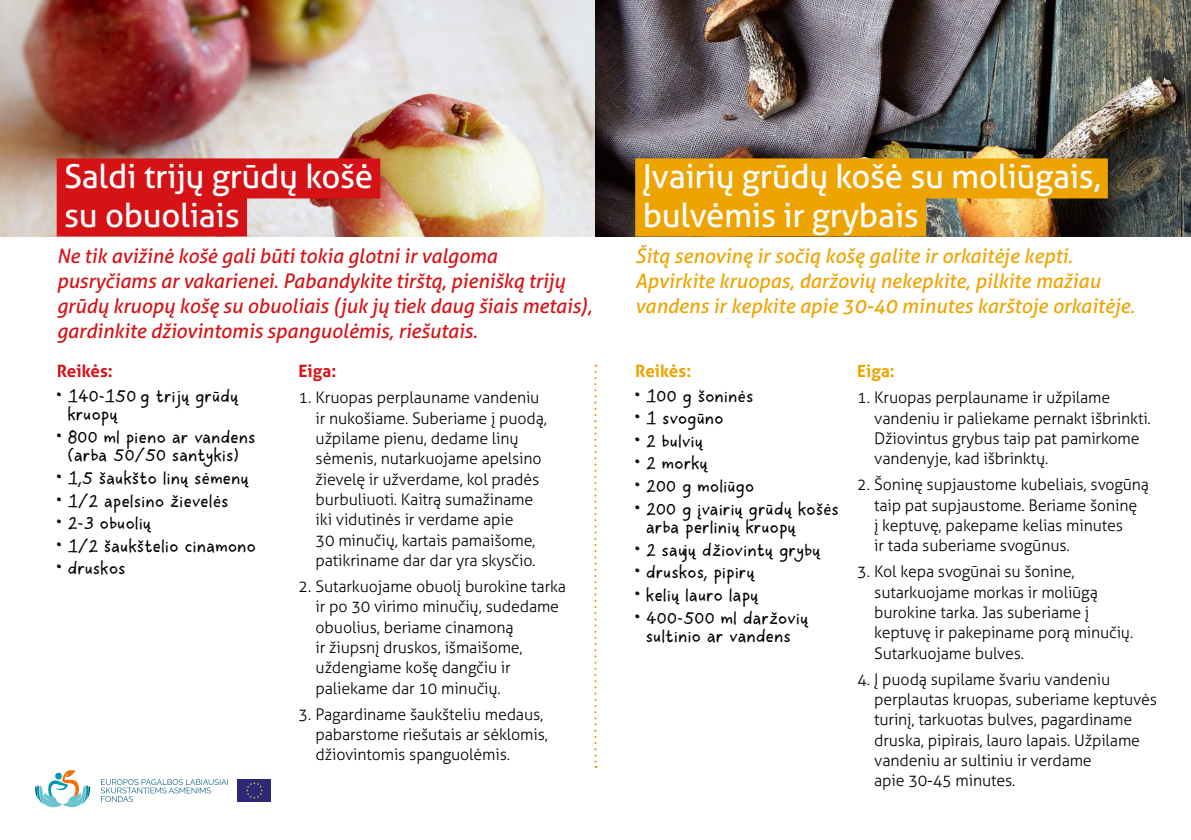
<style>
.page{position:relative;width:1191px;height:840px;background:#fff}
.page>*{position:absolute;margin:0;border:0;box-sizing:border-box;transform-origin:0 0}
.pavadinimas_2{font:33px/38px "Aller";letter-spacing:-.01em;color:#fff}
.pavadinimas_3{font:33px/38px "Aller";letter-spacing:-.01em;color:#fff}
.apie_patiekala{font:italic 20px/25px "Aller";letter-spacing:-.005em;color:#d51317}
.apie_patiekala-2{font:italic 20px/25px "Aller";color:#eea400}
.reikes{font:19.6px/18.6px "Pichon Body";letter-spacing:.02em;color:#000}
.reikes_pavadinimas{font:700 17px "Aller";color:#eea400}
.reikes_pavadinimas-2{font:700 17px "Aller";color:#d51317}
.eiga{font:300 16px/20.4px "Aller";letter-spacing:-.01em;color:#000}
</style>
<div class="page">
<img style="left:0;top:0;width:1191px;height:236px">
<div style="left:635px;top:158px;width:472px;height:40px;background:#eea400"></div>
<div style="left:635px;top:196px;width:291px;height:40px;background:#eea400"></div>
<div style="left:57px;top:158px;width:323px;height:40px;background:#d51317"></div>
<div style="left:57px;top:196px;width:190px;height:40px;background:#d51317"></div>
<svg style="left:35px;top:770px;width:55px;height:37px"></svg>
<svg style="left:101px;top:779px;width:127px;height:22px"></svg>
<svg style="left:237px;top:779px;width:1px;height:22px"></svg>
<div style="left:238px;top:778px;width:33px;height:23px;background:#2d2978"></div>
<svg style="left:246px;top:782px;width:17px;height:16px"></svg>
<svg style="left:594px;top:364px;width:2px;height:403px"></svg>
<p class="pavadinimas_3" style="left:64px;top:157px;width:310px">Saldi trijų grūdų košė su obuoliais</p>
<p class="apie_patiekala" style="left:57px;top:243px;width:537px">Ne tik avižinė košė gali būti tokia glotni ir valgoma pusryčiams ar vakarienei. Pabandykite tirštą, pienišką trijų grūdų kruopų košę su obuoliais (juk jų tiek daug šiais metais), gardinkite džiovintomis spanguolėmis, riešutais.</p>
<p class="reikes_pavadinimas-2" style="left:57px;top:360px;width:58px">Reikės:</p>
<p class="reikes" style="left:68px;top:386px;width:172px;text-indent:-11px">• 140-150 g trijų grūdų kruopų</p>
<p class="reikes" style="left:57px;top:428px;width:201px;text-align:center">• 800 ml pieno ar vandens (arba 50/50 santykis)</p>
<p class="reikes" style="left:57px;top:469px;width:194px">• 1,5 šaukšto linų sėmenų</p>
<p class="reikes" style="left:57px;top:491px;width:174px">• 1/2 apelsino žievelės</p>
<p class="reikes" style="left:57px;top:514px;width:96px">• 2-3 obuolių</p>
<p class="reikes" style="left:57px;top:537px;width:201px">• 1/2 šaukštelio cinamono</p>
<p class="reikes" style="left:57px;top:559px;width:71px">• druskos</p>
<p class="reikes_pavadinimas-2" style="left:298px;top:360px;width:39px">Eiga:</p>
<p class="eiga" style="left:315px;top:387px;width:233px;text-indent:-17px">1. Kruopas perplauname vandeniu ir nukošiame. Suberiame į puodą, užpilame pienu, dedame linų sėmenis, nutarkuojame apelsino žievelę ir užverdame, kol pradės burbuliuoti. Kaitrą sumažiname iki vidutinės ir verdame apie<br>30 minučių, kartais pamaišome, patikriname dar dar yra skysčio.</p>
<p class="eiga" style="left:315px;top:575px;width:252px;text-indent:-17px">2. Sutarkuojame obuolį burokine tarka ir po 30 virimo minučių, sudedame obuolius, beriame cinamoną<br>ir žiupsnį druskos, išmaišome, uždengiame košę dangčiu ir paliekame dar 10 minučių.</p>
<p class="eiga" style="left:315px;top:703px;width:234px;text-indent:-17px">3. Pagardiname šaukšteliu medaus, pabarstome riešutais ar sėklomis, džiovintomis spanguolėmis.</p>
<p class="pavadinimas_2" style="left:642px;top:157px;width:459px">Įvairių grūdų košė su moliūgais, bulvėmis ir grybais</p>
<p class="apie_patiekala-2" style="left:635px;top:243px;width:501px">Šitą senovinę ir sočią košę galite ir orkaitėje kepti.<br>Apvirkite kruopas, daržovių nekepkite, pilkite mažiau vandens ir kepkite apie 30-40 minutes karštoje orkaitėje.</p>
<p class="reikes_pavadinimas" style="left:635px;top:360px;width:58px">Reikės:</p>
<p class="reikes" style="left:635px;top:386px;width:120px">• 100 g šoninės</p>
<p class="reikes" style="left:635px;top:409px;width:90px">• 1 svogūno</p>
<p class="reikes" style="left:635px;top:432px;width:70px">• 2 bulvių</p>
<p class="reikes" style="left:635px;top:454px;width:74px">• 2 morkų</p>
<p class="reikes" style="left:635px;top:477px;width:121px">• 200 g moliūgo</p>
<p class="reikes" style="left:646px;top:499px;width:194px;text-indent:-11px">• 200 g įvairių grūdų košės arba perlinių kruopų</p>
<p class="reikes" style="left:635px;top:541px;width:187px">• 2 saujų džiovintų grybų</p>
<p class="reikes" style="left:635px;top:563px;width:121px">• druskos, pipirų</p>
<p class="reikes" style="left:635px;top:586px;width:125px">• kelių lauro lapų</p>
<p class="reikes" style="left:635px;top:608px;width:175px;text-align:center">• 400-500 ml daržovių sultinio ar vandens</p>
<p class="reikes_pavadinimas" style="left:857px;top:360px;width:39px">Eiga:</p>
<p class="eiga" style="left:874px;top:387px;width:278px;text-indent:-17px">1. Kruopas perplauname ir užpilame vandeniu ir paliekame pernakt išbrinkti.<br>Džiovintus grybus taip pat pamirkome vandenyje, kad išbrinktų.</p>
<p class="eiga" style="left:874px;top:474px;width:276px;text-indent:-17px">2. Šoninę supjaustome kubeliais, svogūną taip pat supjaustome. Beriame šoninę<br>į keptuvę, pakepame kelias minutes<br>ir tada suberiame svogūnus.</p>
<p class="eiga" style="left:874px;top:561px;width:260px;text-indent:-17px">3. Kol kepa svogūnai su šonine, sutarkuojame morkas ir moliūgą burokine tarka. Jas suberiame į keptuvę ir pakepiname porą minučių.<br>Sutarkuojame bulves.</p>
<p class="eiga" style="left:874px;top:668px;width:284px;text-indent:-17px">4. Į puodą supilame švariu vandeniu perplautas kruopas, suberiame keptuvės turinį, tarkuotas bulves, pagardiname druska, pipirais, lauro lapais. Užpilame vandeniu ar sultiniu ir verdame<br>apie 30-45 minutes.</p>
</div>
